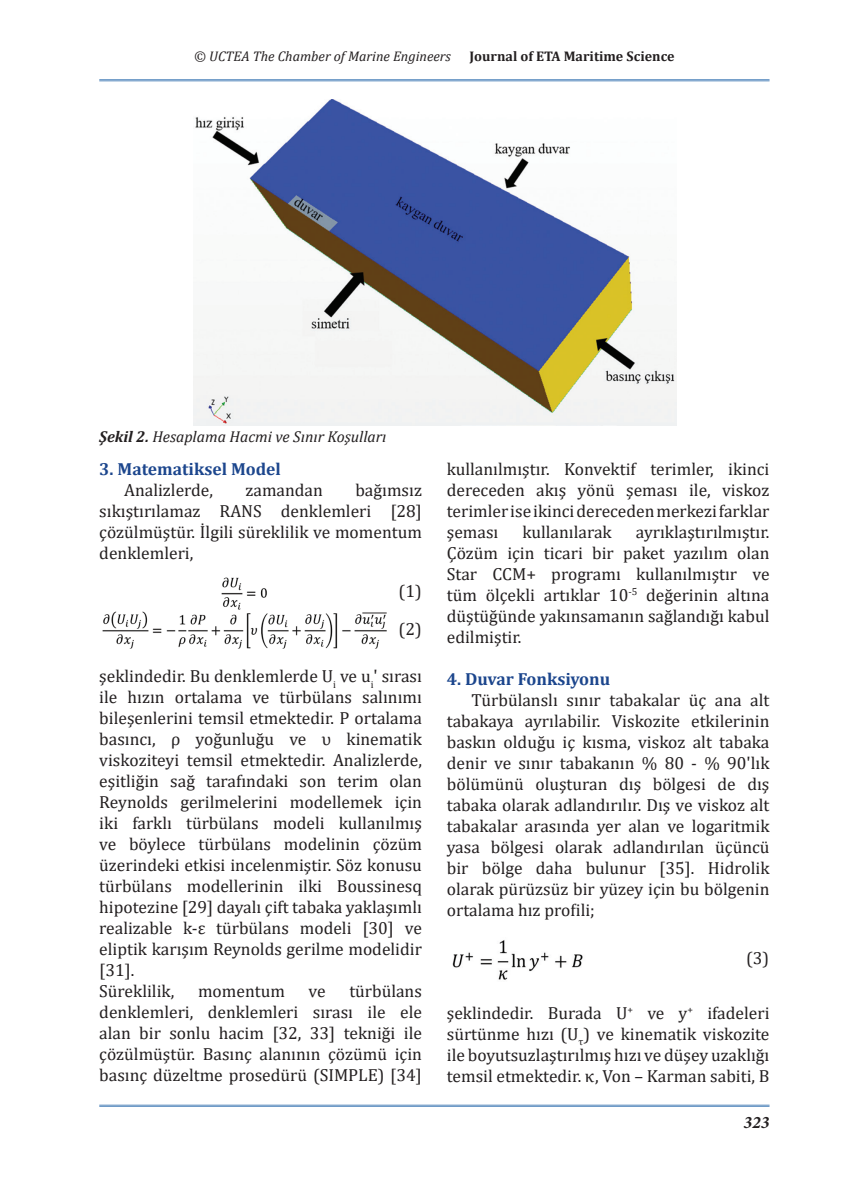
<style>
.page{position:relative;width:844px;height:1191px;background:#fff}
.page>*{position:absolute;margin:0;border:0;box-sizing:border-box;transform-origin:0 0}
.t1{font:17.5px/21px "Cambria";color:#231f20;text-align:justify}
.t2{font:700 17.5px "Cambria";color:#1c468d}
.t3{font:italic 700 17.5px "Minion Pro";color:#231f20}
.t4{font:italic 15.75px "Cambria";color:#231f20}
.t5{font:italic 14px "Cambria";color:#231f20}
.t6{font:700 14px "Cambria";color:#231f20}
.s1{font-weight:700}
</style>
<div class="page">
<hr style="left:99px;top:1104px;width:670px;height:1px;background:#578abe">
<hr style="left:99px;top:1106px;width:670px;height:1px;background:#578abe">
<hr style="left:99px;top:79px;width:670px;height:1px;background:#578abe">
<hr style="left:99px;top:81px;width:670px;height:1px;background:#578abe">
<img style="left:193px;top:99px;width:483px;height:326px">
<img style="left:102px;top:577px;width:285px;height:72px">
<img style="left:452px;top:940px;width:131px;height:40px">
<p class="t5" style="left:194px;top:46px;width:258px">© UCTEA The Chamber of Marine Engineers</p>
<p class="t6" style="left:469px;top:46px;width:206px">Journal of ETA Maritime Science</p>
<p class="t4" style="left:99px;top:425px;width:289px"><span class="s1">Şekil 2.</span> Hesaplama Hacmi ve Sınır Koşulları</p>
<p class="t2" style="left:99px;top:457px;width:183px">3. Matematiksel Model</p>
<p class="t1" style="left:124px;top:479px;width:90px">Analizlerde,</p>
<p class="t1" style="left:245px;top:479px;width:79px">zamandan</p>
<p class="t1" style="left:99px;top:479px;width:324px;text-indent:256px">bağımsız sıkıştırılamaz RANS denklemleri [28] çözülmüştür. İlgili süreklilik ve momentum denklemleri,</p>
<p class="t1" style="left:398px;top:580px;width:25px">(1)</p>
<p class="t1" style="left:398px;top:618px;width:25px">(2)</p>
<p class="t1" style="left:99px;top:665px;width:324px">şeklindedir. Bu denklemlerde U<sub>i</sub> ve u<sub>i</sub>' sırası ile hızın ortalama ve türbülans salınımı bileşenlerini temsil etmektedir. P ortalama basıncı, ρ yoğunluğu ve υ kinematik viskoziteyi temsil etmektedir. Analizlerde, eşitliğin sağ tarafındaki son terim olan Reynolds gerilmelerini modellemek için iki farklı türbülans modeli kullanılmış ve böylece türbülans modelinin çözüm üzerindeki etkisi incelenmiştir. Söz konusu türbülans modellerinin ilki Boussinesq hipotezine [29] dayalı çift tabaka yaklaşımlı realizable k-ε türbülans modeli [30] ve eliptik karışım Reynolds gerilme modelidir [31].</p>
<p class="t1" style="left:99px;top:980px;width:77px">Süreklilik,</p>
<p class="t1" style="left:198px;top:980px;width:88px">momentum</p>
<p class="t1" style="left:308px;top:980px;width:19px">ve</p>
<p class="t1" style="left:99px;top:980px;width:324px;text-indent:250px">türbülans denklemleri, denklemleri sırası ile ele alan bir sonlu hacim [32, 33] tekniği ile çözülmüştür. Basınç alanının çözümü için basınç düzeltme prosedürü (SIMPLE) [34]</p>
<p class="t1" style="left:446px;top:458px;width:324px">kullanılmıştır. Konvektif terimler, ikinci dereceden akış yönü şeması ile, viskoz terimler ise ikinci dereceden merkezi farklar şeması</p>
<p class="t1" style="left:446px;top:521px;width:324px;text-indent:189px">ayrıklaştırılmıştır.<br>Çözüm için ticari bir paket yazılım olan Star CCM+ programı kullanılmıştır ve tüm ölçekli artıklar 10<sup>-5</sup> değerinin altına düştüğünde yakınsamanın sağlandığı kabul edilmiştir.</p>
<p class="t2" style="left:446px;top:667px;width:165px">4. Duvar Fonksiyonu</p>
<p class="t1" style="left:446px;top:689px;width:324px;text-indent:25px">Türbülanslı sınır tabakalar üç ana alt tabakaya ayrılabilir. Viskozite etkilerinin baskın olduğu iç kısma, viskoz alt tabaka denir ve sınır tabakanın % 80 - % 90'lık bölümünü oluşturan dış bölgesi de dış tabaka olarak adlandırılır. Dış ve viskoz alt tabakalar arasında yer alan ve logaritmik yasa bölgesi olarak adlandırılan üçüncü bir bölge daha bulunur [35]. Hidrolik olarak pürüzsüz bir yüzey için bu bölgenin ortalama hız profili;</p>
<p class="t1" style="left:746px;top:947px;width:25px">(3)</p>
<p class="t1" style="left:446px;top:1002px;width:324px">şeklindedir. Burada U<sup>+</sup> ve y<sup>+</sup> ifadeleri sürtünme hızı (U<sub>τ</sub>) ve kinematik viskozite ile boyutsuzlaştırılmış hızı ve düşey uzaklığı temsil etmektedir. κ, Von – Karman sabiti, B</p>
<p class="t1" style="left:522px;top:521px;width:91px">kullanılarak</p>
<p class="t3" style="left:743px;top:1109px;width:27px">323</p>
</div>
